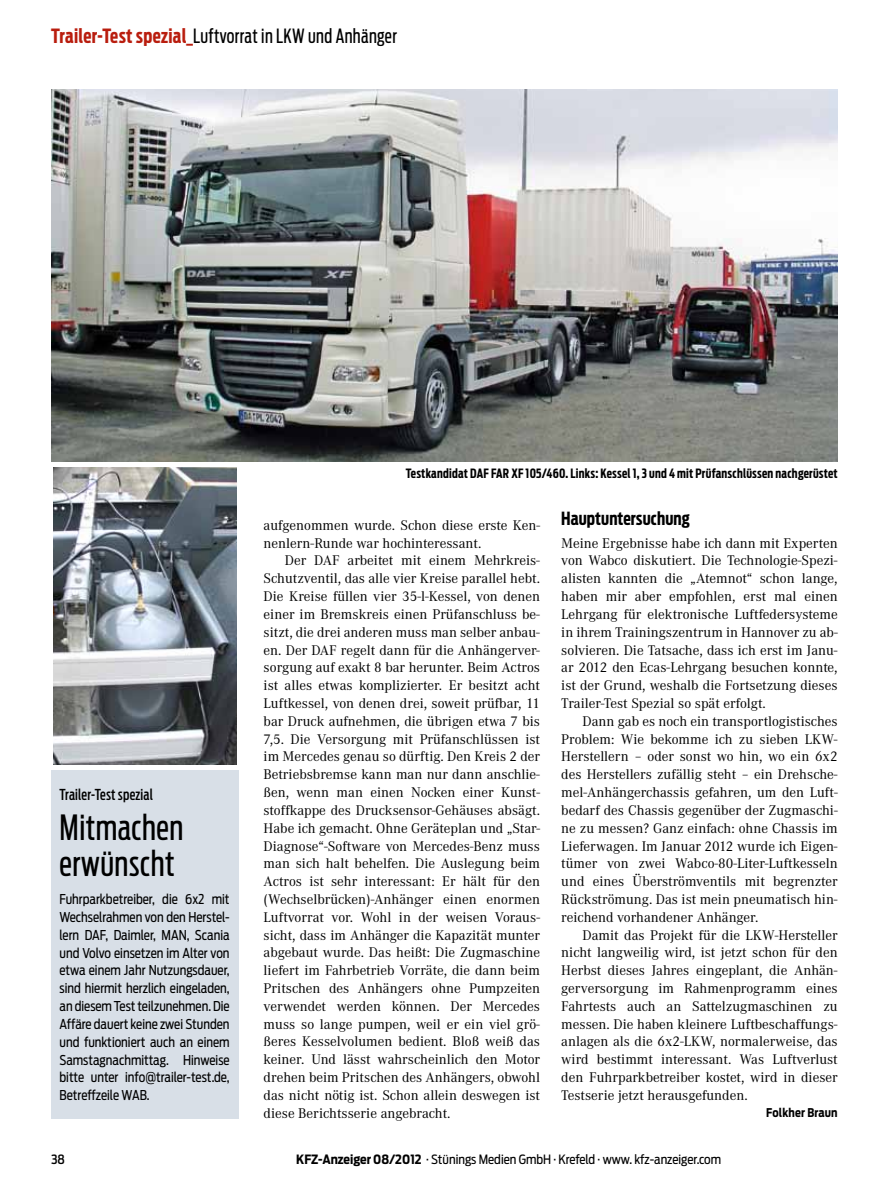
<style>
.page{position:relative;width:893px;height:1191px;background:#fff}
.page>*{position:absolute;margin:0;border:0;box-sizing:border-box;transform-origin:0 0}
.t1{font:34.5px/36px "Antenna Extra Cond";letter-spacing:.015em;color:#000}
.t2{font:19.5px "Antenna Extra Cond";letter-spacing:.02em;color:#000}
.t3{font:700 18px "Antenna Extra Cond";letter-spacing:.005em;color:#000}
.t4{font:500 15px "Antenna Extra Cond";letter-spacing:.015em;color:#000}
.t5{font:14.55px/17.9px "Corporate A";color:#000;text-align:justify}
.t6{font:13.5px/17.9px "Antenna Cond";color:#000;text-align:justify;scale:.95 1}
.t7{font:700 12.75px "Antenna Extra Cond";letter-spacing:.02em;color:#000}
.t8{font:12.75px "Antenna Cond";color:#000}
.t9{font:500 12.75px "Antenna Cond";color:#000}
.t10{font:700 12px "Antenna Cond";letter-spacing:.015em;color:#000;scale:.95 1}
.s1{font-weight:700;color:#b91d0e}
.s2{font-weight:700}
</style>
<div class="page">
<img style="left:51px;top:89px;width:787px;height:372px">
<div style="left:51px;top:770px;width:187px;height:348px;background:#d8dfe7"></div>
<img style="left:53px;top:467px;width:183px;height:297px">
<h2 class="t2" style="left:51px;top:24px;width:347px"><span class="s1">Trailer-Test spezial_</span>Luftvorrat in LKW und Anhänger</h2>
<p class="t7" style="left:406px;top:466px;width:433px">Testkandidat DAF FAR XF 105/460. Links: Kessel 1, 3 und 4 mit Prüfanschlüssen nachgerüstet</p>
<p class="t4" style="left:60px;top:785px;width:95px">Trailer-Test spezial</p>
<h1 class="t1" style="left:60px;top:809px;width:125px">Mitmachen erwünscht</h1>
<p class="t6" style="left:60px;top:890px;width:181px">Fuhrparkbetreiber, die 6x2 mit Wechselrahmen von den Herstel&shy;lern DAF, Daimler, MAN, Scania und Volvo einsetzen im Alter von etwa einem Jahr Nutzungsdauer, sind hiermit herzlich eingeladen, an diesem Test teilzunehmen. Die Affäre dauert keine zwei Stunden und funktioniert auch an einem Samstagnachmittag. Hinweise bitte unter info@trailer-test.de, Betreffzeile WAB.</p>
<p class="t9" style="left:51px;top:1151px;width:15px">38</p>
<p class="t5" style="left:264px;top:516px;width:278px">aufgenommen wurde. Schon diese erste Ken&shy;nenlern-Runde war hochinteressant.</p>
<p class="t5" style="left:264px;top:552px;width:278px;text-indent:21px">Der DAF arbeitet mit einem Mehrkreis-Schutzventil, das alle vier Kreise parallel hebt.<br>Die Kreise füllen vier 35-l-Kessel, von denen einer im Bremskreis einen Prüfanschluss be&shy;sitzt, die drei anderen muss man selber anbau&shy;en. Der DAF regelt dann für die Anhängerver&shy;sorgung auf exakt 8 bar herunter. Beim Actros ist alles etwas komplizierter. Er besitzt acht Luftkessel, von denen drei, soweit prüfbar, 11 bar Druck aufnehmen, die übrigen etwa 7 bis 7,5. Die Versorgung mit Prüfanschlüssen ist im Mercedes genau so dürftig. Den Kreis 2 der Betriebsbremse kann man nur dann anschlie&shy;ßen, wenn man einen Nocken einer Kunst&shy;stoffkappe des Drucksensor-Gehäuses absägt.<br>Habe ich gemacht. Ohne Geräteplan und „Star-Diagnose“-Software von Mercedes-Benz muss man sich halt behelfen. Die Auslegung beim Actros ist sehr interessant: Er hält für den (Wechselbrücken)-Anhänger einen enormen Luftvorrat vor. Wohl in der weisen Voraus&shy;sicht, dass im Anhänger die Kapazität munter abgebaut wurde. Das heißt: Die Zugmaschine liefert im Fahrbetrieb Vorräte, die dann beim Pritschen des Anhängers ohne Pumpzeiten verwendet werden können. Der Mercedes muss so lange pumpen, weil er ein viel grö&shy;ßeres Kesselvolumen bedient. Bloß weiß das keiner. Und lässt wahrscheinlich den Motor drehen beim Pritschen des Anhängers, obwohl das nicht nötig ist. Schon allein deswegen ist diese Berichtsserie angebracht.</p>
<p class="t3" style="left:561px;top:507px;width:130px">Hauptuntersuchung</p>
<p class="t5" style="left:561px;top:534px;width:278px">Meine Ergebnisse habe ich dann mit Experten von Wabco diskutiert. Die Technologie-Spezi&shy;alisten kannten die „Atemnot“ schon lange, haben mir aber empfohlen, erst mal einen Lehrgang für elektronische Luftfedersysteme in ihrem Trainingszentrum in Hannover zu ab&shy;solvieren. Die Tatsache, dass ich erst im Janu&shy;ar 2012 den Ecas-Lehrgang besuchen konnte, ist der Grund, weshalb die Fortsetzung dieses Trailer-Test Spezial so spät erfolgt.</p>
<p class="t5" style="left:561px;top:712px;width:278px;text-indent:21px">Dann gab es noch ein transportlogistisches Problem: Wie bekomme ich zu sieben LKW-Herstellern – oder sonst wo hin, wo ein 6x2 des Herstellers zufällig steht – ein Drehsche&shy;mel-Anhängerchassis gefahren, um den Luft&shy;bedarf des Chassis gegenüber der Zugmaschi&shy;ne zu messen? Ganz einfach: ohne Chassis im Lieferwagen. Im Januar 2012 wurde ich Eigen&shy;tümer von zwei Wabco-80-Liter-Luftkesseln und eines Überströmventils mit begrenzter Rückströmung. Das ist mein pneumatisch hin&shy;reichend vorhandener Anhänger.</p>
<p class="t5" style="left:561px;top:926px;width:278px;text-indent:21px">Damit das Projekt für die LKW-Hersteller nicht langweilig wird, ist jetzt schon für den Herbst dieses Jahres eingeplant, die Anhän&shy;gerversorgung im Rahmenprogramm eines Fahrtests auch an Sattelzugmaschinen zu messen. Die haben kleinere Luftbeschaffungs&shy;anlagen als die 6x2-LKW, normalerweise, das wird bestimmt interessant. Was Luftverlust den Fuhrparkbetreiber kostet, wird in dieser Testserie jetzt herausgefunden.</p>
<p class="t10" style="left:766px;top:1105px;width:77px">Folkher Braun</p>
<p class="t8" style="left:296px;top:1151px;width:426px"><span class="s2">KFZ-Anzeiger 08/2012</span> · Stünings Medien GmbH · Krefeld · www. kfz-anzeiger.com</p>
</div>
